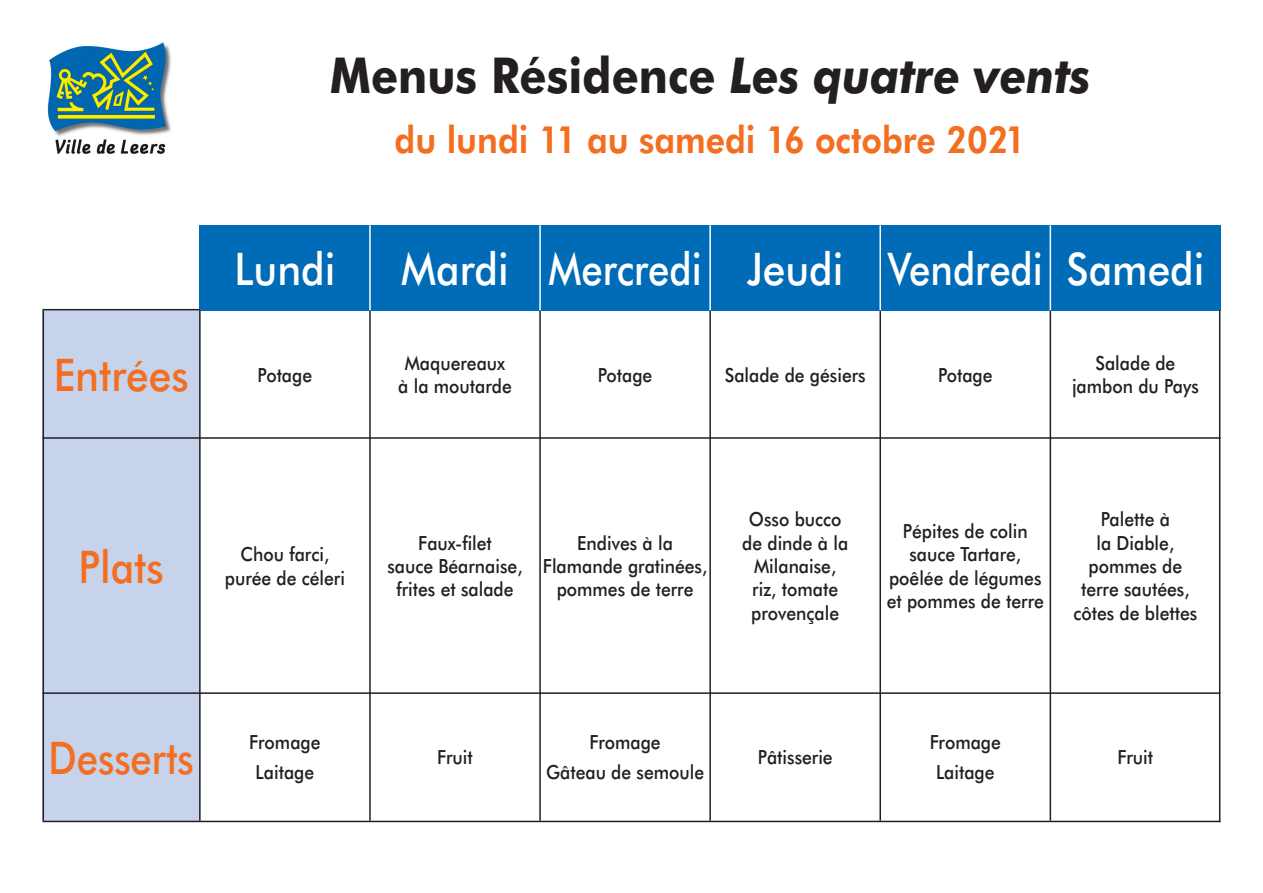
<style>
.page{position:relative;width:1263px;height:893px;background:#fff}
.page>*{position:absolute;margin:0;border:0;box-sizing:border-box;transform-origin:0 0}
.t1{font:700 49.5px "Futura BT";color:#231f20;scale:.9 1}
.t2{font:500 45px "Futura BT";color:#fff;scale:.9 1}
.t3{font:500 45px "Futura BT";color:#fff;scale:.85 1}
.t4{font:500 45px "Futura BT";color:#f36e21;scale:.9 1}
.t5{font:500 45px "Futura BT";color:#f36e21;scale:.85 1}
.t6{font:800 37.5px "Futura BT";color:#f36e21;scale:.9 1}
.t7{font:500 19.5px "Futura BT";color:#231f20;scale:.9 1}
.s1{font-style:italic}
</style>
<div class="page">
<div style="left:43px;top:310px;width:157px;height:128px;background:#c6d3eb"></div>
<div style="left:200px;top:225px;width:170px;height:85px;background:#006bb6"></div>
<div style="left:370px;top:225px;width:170px;height:85px;background:#006bb6"></div>
<div style="left:540px;top:225px;width:170px;height:85px;background:#006bb6"></div>
<div style="left:710px;top:225px;width:170px;height:85px;background:#006bb6"></div>
<div style="left:880px;top:225px;width:170px;height:85px;background:#006bb6"></div>
<div style="left:1050px;top:225px;width:170px;height:85px;background:#006bb6"></div>
<div style="left:43px;top:438px;width:157px;height:255px;background:#c6d3eb"></div>
<div style="left:43px;top:693px;width:157px;height:128px;background:#c6d3eb"></div>
<hr style="left:43px;top:437px;width:1177px;height:2px;background:#231f20">
<hr style="left:43px;top:309px;width:157px;height:1px;background:#231f20">
<hr style="left:43px;top:692px;width:1177px;height:2px;background:#231f20">
<hr style="left:43px;top:821px;width:1177px;height:1px;background:#231f20">
<hr style="left:199px;top:310px;width:2px;height:511px;background:#231f20">
<hr style="left:43px;top:310px;width:1px;height:511px;background:#231f20">
<hr style="left:1219px;top:310px;width:1px;height:512px;background:#231f20">
<hr style="left:369px;top:310px;width:2px;height:511px;background:#231f20">
<hr style="left:539px;top:310px;width:2px;height:511px;background:#231f20">
<hr style="left:709px;top:310px;width:2px;height:511px;background:#231f20">
<hr style="left:879px;top:310px;width:2px;height:511px;background:#231f20">
<hr style="left:1049px;top:310px;width:2px;height:511px;background:#231f20">
<hr style="left:369px;top:225px;width:2px;height:85px;background:#fff">
<hr style="left:539px;top:225px;width:2px;height:85px;background:#fff">
<hr style="left:709px;top:225px;width:2px;height:85px;background:#fff">
<hr style="left:879px;top:225px;width:2px;height:85px;background:#fff">
<hr style="left:1049px;top:225px;width:2px;height:85px;background:#fff">
<img style="left:47px;top:43px;width:124px;height:111px">
<p class="t1" style="left:330px;top:45px;width:847px">Menus Résidence <span class="s1">Les quatre vents</span></p>
<p class="t6" style="left:395px;top:117px;width:703px">du lundi 11 au samedi 16 octobre 2021</p>
<p class="t2" style="left:234px;top:242px;width:114px">Lundi</p>
<p class="t2" style="left:401px;top:242px;width:121px">Mardi</p>
<p class="t3" style="left:548px;top:242px;width:182px">Mercredi</p>
<p class="t2" style="left:747px;top:242px;width:109px">Jeudi</p>
<p class="t3" style="left:888px;top:242px;width:184px">Vendredi</p>
<p class="t2" style="left:1066px;top:242px;width:155px">Samedi</p>
<p class="t4" style="left:54px;top:348px;width:151px">Entrées</p>
<p class="t7" style="left:258px;top:363px;width:62px">Potage</p>
<p class="t7" style="left:405px;top:351px;width:113px">Maquereaux</p>
<p class="t7" style="left:398px;top:375px;width:128px">à la moutarde</p>
<p class="t7" style="left:598px;top:363px;width:62px">Potage</p>
<p class="t7" style="left:725px;top:363px;width:158px">Salade de gésiers</p>
<p class="t7" style="left:938px;top:363px;width:62px">Potage</p>
<p class="t7" style="left:1095px;top:351px;width:90px">Salade de</p>
<p class="t7" style="left:1072px;top:375px;width:142px">jambon du Pays</p>
<p class="t4" style="left:79px;top:539px;width:96px">Plats</p>
<p class="t7" style="left:240px;top:542px;width:100px">Chou farci,</p>
<p class="t7" style="left:225px;top:566px;width:135px">purée de céleri</p>
<p class="t7" style="left:418px;top:531px;width:83px">Faux-filet</p>
<p class="t7" style="left:387px;top:554px;width:152px">sauce Béarnaise,</p>
<p class="t7" style="left:396px;top:578px;width:132px">frites et salade</p>
<p class="t7" style="left:577px;top:531px;width:108px">Endives à la</p>
<p class="t7" style="left:543px;top:554px;width:184px">Flamande gratinées,</p>
<p class="t7" style="left:557px;top:578px;width:154px">pommes de terre</p>
<p class="t7" style="left:749px;top:507px;width:104px">Osso bucco</p>
<p class="t7" style="left:742px;top:531px;width:119px">de dinde à la</p>
<p class="t7" style="left:754px;top:554px;width:93px">Milanaise,</p>
<p class="t7" style="left:752px;top:578px;width:97px">riz, tomate</p>
<p class="t7" style="left:751px;top:601px;width:99px">provençale</p>
<p class="t7" style="left:903px;top:519px;width:140px">Pépites de colin</p>
<p class="t7" style="left:909px;top:542px;width:126px">sauce Tartare,</p>
<p class="t7" style="left:889px;top:566px;width:171px">poêlée de légumes</p>
<p class="t7" style="left:887px;top:589px;width:176px">et pommes de terre</p>
<p class="t7" style="left:1101px;top:507px;width:78px">Palette à</p>
<p class="t7" style="left:1096px;top:531px;width:88px">la Diable,</p>
<p class="t7" style="left:1088px;top:554px;width:106px">pommes de</p>
<p class="t7" style="left:1081px;top:578px;width:122px">terre sautées,</p>
<p class="t7" style="left:1073px;top:601px;width:139px">côtes de blettes</p>
<p class="t5" style="left:48px;top:731px;width:173px">Desserts</p>
<p class="t7" style="left:249px;top:731px;width:81px">Fromage</p>
<p class="t7" style="left:256px;top:761px;width:67px">Laitage</p>
<p class="t7" style="left:437px;top:746px;width:41px">Fruit</p>
<p class="t7" style="left:589px;top:731px;width:81px">Fromage</p>
<p class="t7" style="left:546px;top:761px;width:177px">Gâteau de semoule</p>
<p class="t7" style="left:758px;top:746px;width:85px">Pâtisserie</p>
<p class="t7" style="left:930px;top:731px;width:81px">Fromage</p>
<p class="t7" style="left:936px;top:761px;width:67px">Laitage</p>
<p class="t7" style="left:1117px;top:746px;width:41px">Fruit</p>
</div>
